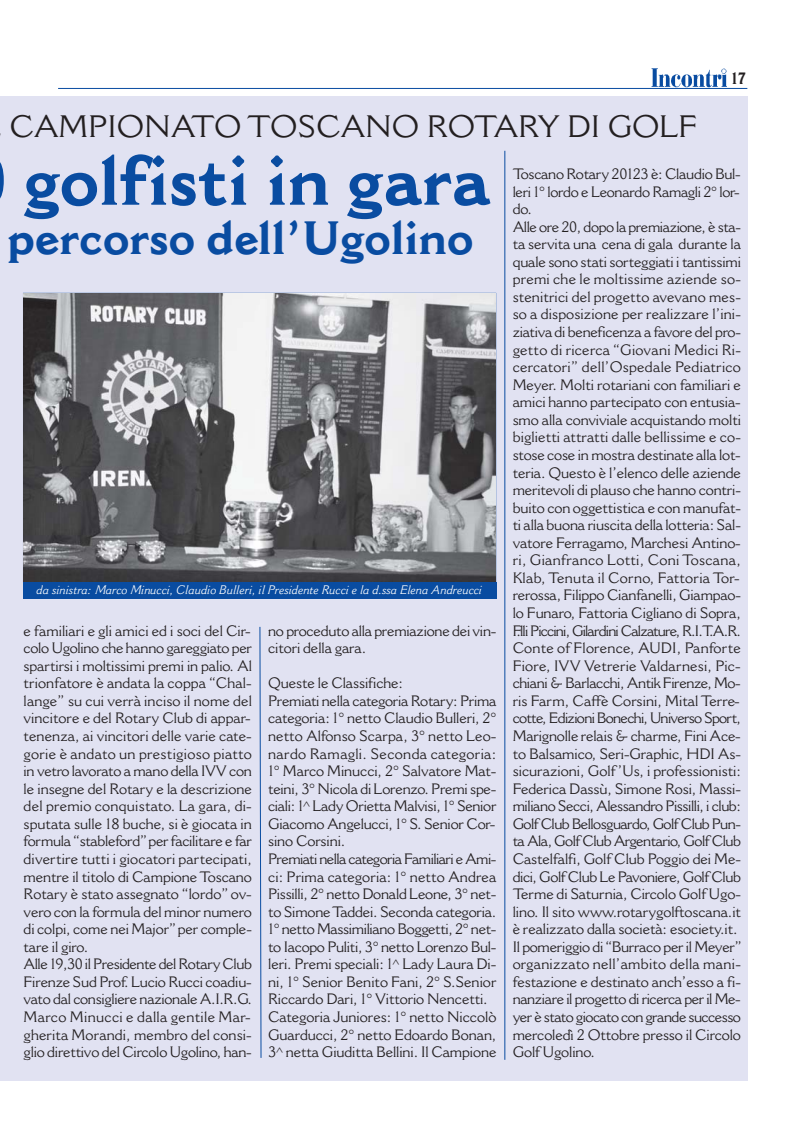
<style>
.page{position:relative;width:804px;height:1137px;background:#fff}
.page>*{position:absolute;margin:0;border:0;box-sizing:border-box;transform-origin:0 0}
.t1{font:700 68.55px "Cantoria";color:#094ca1}
.t2{font:700 46.05px "Cantoria";color:#094ca1}
.t3{font:30.45px "Cantoria";color:#231f20;scale:1.04 1}
.t4{font:700 16.2px "Cantoria";color:#231f20;scale:.9 1}
.t5{font:14.85px/17.5px "Cantoria";letter-spacing:-.005em;color:#231f20}
.t6{font:italic 12.15px "Cantoria";color:#fff}
</style>
<div class="page">
<div style="left:0;top:96px;width:747px;height:983px;background:#e1e2f2"></div>
<hr style="left:58px;top:88px;width:689px;height:1px;background:#094ca1">
<img style="left:651px;top:68px;width:75px;height:19px">
<svg style="left:260px;top:626px;width:1px;height:431px"></svg>
<hr style="left:504px;top:151px;width:1px;height:908px;background:#094ca1">
<img style="left:24px;top:293px;width:471px;height:289px">
<div style="left:23px;top:582px;width:473px;height:17px;background:#094ca1"></div>
<p class="t4" style="left:731px;top:72px;width:18px">17</p>
<h3 class="t3" style="left:9px;top:115px;width:663px">CAMPIONATO TOSCANO ROTARY DI GOLF</h3>
<h1 class="t1" style="left:24px;top:154px;width:468px">golfisti in gara</h1>
<h2 class="t2" style="left:7px;top:220px;width:468px">percorso dell’Ugolino</h2>
<p class="t5" style="left:512px;top:166px;width:231px">Toscano Rotary 20123 è: Claudio Bul&shy;leri 1° lordo e Leonardo Ramagli 2° lor&shy;do.<br>Alle ore 20, dopo la premiazione, è sta&shy;ta servita una cena di gala durante la quale sono stati sorteggiati i tantissimi premi che le moltissime aziende so&shy;stenitrici del progetto avevano mes&shy;so a disposizione per realizzare l’ini&shy;ziativa di beneficenza a favore del pro&shy;getto di ricerca “Giovani Medici Ri&shy;cercatori” dell’Ospedale Pediatrico Meyer. Molti rotariani con familiari e amici hanno partecipato con entusia&shy;smo alla conviviale acquistando molti biglietti attratti dalle bellissime e co&shy;stose cose in mostra destinate alla lot&shy;teria. Questo è l’elenco delle aziende meritevoli di plauso che hanno contri&shy;buito con oggettistica e con manufat&shy;ti alla buona riuscita della lotteria: Sal&shy;vatore Ferragamo, Marchesi Antino&shy;ri, Gianfranco Lotti, Coni Toscana, Klab, Tenuta il Corno, Fattoria Tor&shy;rerossa, Filippo Cianfanelli, Giampao&shy;lo Funaro, Fattoria Cigliano di Sopra, F.lli Piccini, Gilardini Calzature, R.I.T.A.R.<br>Conte of Florence, AUDI, Panforte Fiore, IVV Vetrerie Valdarnesi, Pic&shy;chiani &amp; Barlacchi, Antik Firenze, Mo&shy;ris Farm, Caffè Corsini, Mital Terre&shy;cotte, Edizioni Bonechi, Universo Sport, Marignolle relais &amp; charme, Fini Ace&shy;to Balsamico, Seri-Graphic, HDI As&shy;sicurazioni, Golf ’Us, i professionisti:<br>Federica Dassù, Simone Rosi, Massi&shy;miliano Secci, Alessandro Pissilli, i club:<br>Golf Club Bellosguardo, Golf Club Pun&shy;ta Ala, Golf Club Argentario, Golf Club Castelfalfi, Golf Club Poggio dei Me&shy;dici, Golf Club Le Pavoniere, Golf Club Terme di Saturnia, Circolo Golf Ugo&shy;lino. Il sito www.rotarygolftoscana.it è realizzato dalla società: esociety.it.<br>Il pomeriggio di “Burraco per il Meyer” organizzato nell’ambito della mani&shy;festazione e destinato anch’esso a fi&shy;nanziare il progetto di ricerca per il Me&shy;yer è stato giocato con grande successo mercoledì 2 Ottobre presso il Circolo Golf Ugolino.</p>
<p class="t6" style="left:37px;top:585px;width:447px">da sinistra: Marco Minucci, Claudio Bulleri, il Presidente Rucci e la d.ssa Elena Andreucci</p>
<p class="t5" style="left:24px;top:622px;width:230px">e familiari e gli amici ed i soci del Cir&shy;colo Ugolino che hanno gareggiato per spartirsi i moltissimi premi in palio. Al trionfatore è andata la coppa “Chal&shy;lange” su cui verrà inciso il nome del vincitore e del Rotary Club di appar&shy;tenenza, ai vincitori delle varie cate&shy;gorie è andato un prestigioso piatto in vetro lavorato a mano della IVV con le insegne del Rotary e la descrizione del premio conquistato. La gara, di&shy;sputata sulle 18 buche, si è giocata in formula “stableford” per facilitare e far divertire tutti i giocatori partecipati, mentre il titolo di Campione Toscano Rotary è stato assegnato “lordo” ov&shy;vero con la formula del minor numero di colpi, come nei Major” per comple&shy;tare il giro.<br>Alle 19,30 il Presidente del Rotary Club Firenze Sud Prof. Lucio Rucci coadiu&shy;vato dal consigliere nazionale A.I.R.G.<br>Marco Minucci e dalla gentile Mar&shy;gherita Morandi, membro del consi&shy;glio direttivo del Circolo Ugolino, han-</p>
<p class="t5" style="left:268px;top:622px;width:230px">no proceduto alla premiazione dei vin&shy;citori della gara.</p>
<p class="t5" style="left:268px;top:675px;width:230px">Queste le Classifiche:<br>Premiati nella categoria Rotary: Prima categoria: 1° netto Claudio Bulleri, 2° netto Alfonso Scarpa, 3° netto Leo&shy;nardo Ramagli. Seconda categoria:<br>1° Marco Minucci, 2° Salvatore Mat&shy;teini, 3° Nicola di Lorenzo. Premi spe&shy;ciali: 1^ Lady Orietta Malvisi, 1° Senior Giacomo Angelucci, 1° S. Senior Cor&shy;sino Corsini.<br>Premiati nella categoria Familiari e Ami&shy;ci: Prima categoria: 1° netto Andrea Pissilli, 2° netto Donald Leone, 3° net&shy;to Simone Taddei. Seconda categoria.<br>1° netto Massimiliano Boggetti, 2° net&shy;to Iacopo Puliti, 3° netto Lorenzo Bul&shy;leri. Premi speciali: 1^ Lady Laura Di&shy;ni, 1° Senior Benito Fani, 2° S.Senior Riccardo Dari, 1° Vittorio Nencetti.<br>Categoria Juniores: 1° netto Niccolò Guarducci, 2° netto Edoardo Bonan, 3^ netta Giuditta Bellini. Il Campione</p>
</div>
